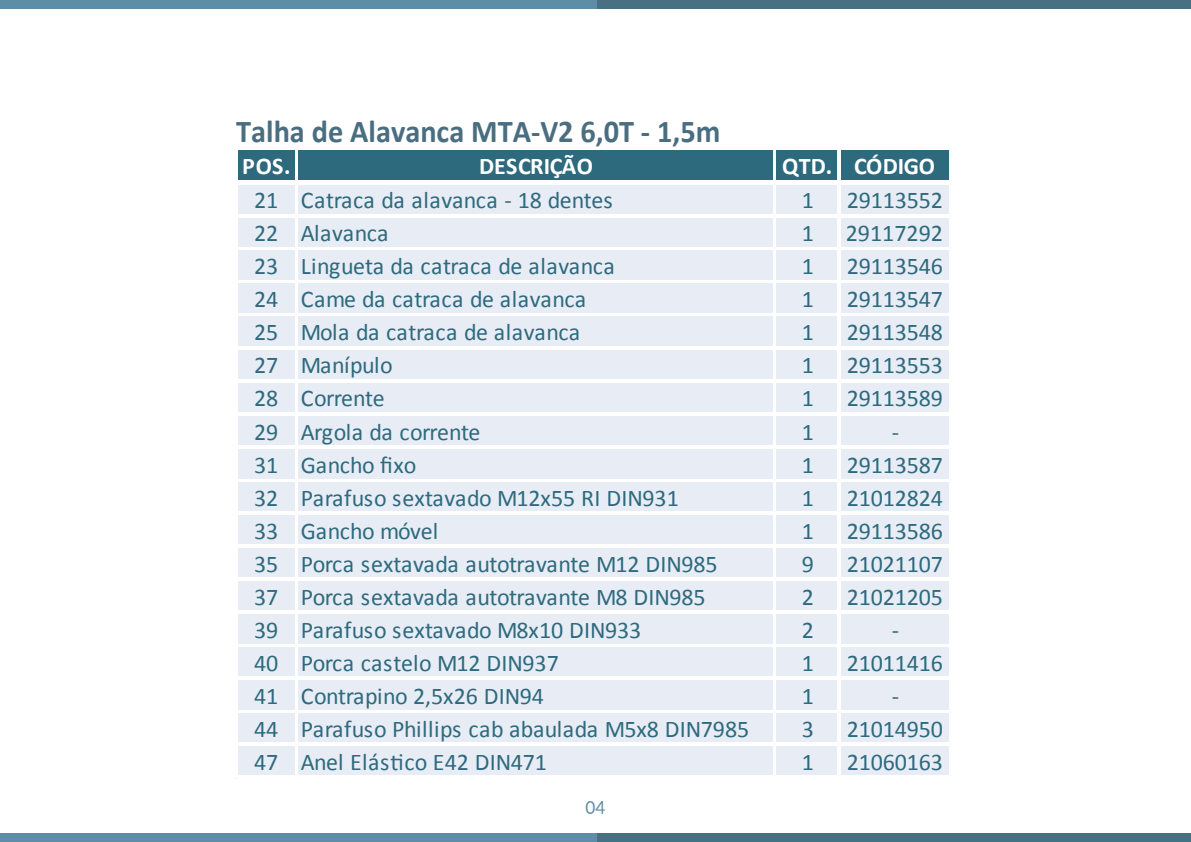
<style>
.page{position:relative;width:1191px;height:842px;background:#fff}
.page>*{position:absolute;margin:0;border:0;box-sizing:border-box;transform-origin:0 0}
.t1{font:700 32px "Calibri";color:#4a6e81;scale:.95 1}
.t2{font:24px "Calibri";letter-spacing:-.005em;color:#2e6a7e}
.t3{font:24px "Calibri";letter-spacing:.015em;color:#2e6a7e}
.t4{font:24px "Calibri";letter-spacing:-.025em;color:#2e6a7e}
.t5{font:700 24px "Calibri";color:#fff}
.t6{font:18px "Lato";color:#5e8ea7;scale:.95 1}
</style>
<div class="page">
<div style="left:594px;top:0;width:597px;height:8px;background:#496f82"></div>
<div style="left:0;top:0;width:596px;height:8px;background:#5e8ea7"></div>
<div style="left:594px;top:834px;width:597px;height:8px;background:#496f82"></div>
<div style="left:0;top:834px;width:596px;height:8px;background:#5e8ea7"></div>
<div style="left:238px;top:150px;width:713px;height:33px;background:#2e6a7e"></div>
<div style="left:238px;top:181px;width:713px;height:598px;background:#e8edf5"></div>
<hr style="left:236px;top:180px;width:715px;height:4px;background:#fff">
<hr style="left:295px;top:148px;width:3px;height:32px;background:#fff">
<hr style="left:773px;top:148px;width:3px;height:32px;background:#fff">
<hr style="left:837px;top:148px;width:3px;height:32px;background:#fff">
<hr style="left:948px;top:148px;width:3px;height:32px;background:#fff">
<hr style="left:295px;top:184px;width:3px;height:595px;background:#fff">
<hr style="left:773px;top:184px;width:3px;height:595px;background:#fff">
<hr style="left:837px;top:184px;width:3px;height:595px;background:#fff">
<hr style="left:948px;top:184px;width:3px;height:595px;background:#fff">
<hr style="left:238px;top:214px;width:713px;height:3px;background:#fff">
<hr style="left:238px;top:247px;width:713px;height:3px;background:#fff">
<hr style="left:238px;top:280px;width:713px;height:3px;background:#fff">
<hr style="left:238px;top:313px;width:713px;height:3px;background:#fff">
<hr style="left:238px;top:346px;width:713px;height:3px;background:#fff">
<hr style="left:238px;top:379px;width:713px;height:3px;background:#fff">
<hr style="left:238px;top:412px;width:713px;height:3px;background:#fff">
<hr style="left:238px;top:445px;width:713px;height:3px;background:#fff">
<hr style="left:238px;top:478px;width:713px;height:3px;background:#fff">
<hr style="left:238px;top:511px;width:713px;height:3px;background:#fff">
<hr style="left:238px;top:544px;width:713px;height:3px;background:#fff">
<hr style="left:238px;top:577px;width:713px;height:3px;background:#fff">
<hr style="left:238px;top:610px;width:713px;height:3px;background:#fff">
<hr style="left:238px;top:643px;width:713px;height:3px;background:#fff">
<hr style="left:238px;top:676px;width:713px;height:3px;background:#fff">
<hr style="left:238px;top:709px;width:713px;height:3px;background:#fff">
<hr style="left:238px;top:742px;width:713px;height:4px;background:#fff">
<hr style="left:238px;top:776px;width:713px;height:3px;background:#fff">
<h1 class="t1" style="left:236px;top:111px;width:511px">Talha de Alavanca MTA-V2 6,0T - 1,5m</h1>
<p class="t5" style="left:242px;top:151px;width:50px">POS.</p>
<p class="t5" style="left:479px;top:151px;width:115px">DESCRIÇÃO</p>
<p class="t5" style="left:782px;top:151px;width:154px">QTD. CÓDIGO</p>
<p class="t2" style="left:254px;top:185px;width:360px">21 Catraca da alavanca - 18 dentes</p>
<p class="t2" style="left:801px;top:185px;width:14px">1</p>
<p class="t2" style="left:846px;top:185px;width:98px">29113552</p>
<p class="t2" style="left:254px;top:218px;width:136px">22 Alavanca</p>
<p class="t2" style="left:801px;top:218px;width:14px">1</p>
<p class="t2" style="left:845px;top:218px;width:99px">29117292</p>
<p class="t3" style="left:254px;top:251px;width:362px">23 Lingueta da catraca de alavanca</p>
<p class="t2" style="left:801px;top:251px;width:14px">1</p>
<p class="t2" style="left:846px;top:251px;width:98px">29113546</p>
<p class="t3" style="left:254px;top:284px;width:334px">24 Came da catraca de alavanca</p>
<p class="t2" style="left:801px;top:284px;width:14px">1</p>
<p class="t2" style="left:846px;top:284px;width:98px">29113547</p>
<p class="t3" style="left:254px;top:317px;width:328px">25 Mola da catraca de alavanca</p>
<p class="t2" style="left:801px;top:317px;width:14px">1</p>
<p class="t2" style="left:846px;top:317px;width:98px">29113548</p>
<p class="t2" style="left:254px;top:350px;width:140px">27 Manípulo</p>
<p class="t2" style="left:801px;top:350px;width:14px">1</p>
<p class="t2" style="left:846px;top:350px;width:98px">29113553</p>
<p class="t4" style="left:254px;top:383px;width:132px">28 Corrente</p>
<p class="t2" style="left:801px;top:383px;width:14px">1</p>
<p class="t2" style="left:846px;top:383px;width:98px">29113589</p>
<p class="t4" style="left:254px;top:416px;width:228px">29 Argola da corrente</p>
<p class="t2" style="left:801px;top:416px;width:14px">1</p>
<p class="t2" style="left:891px;top:416px;width:9px">-</p>
<p class="t2" style="left:254px;top:449px;width:164px">31 Gancho fixo</p>
<p class="t2" style="left:801px;top:449px;width:14px">1</p>
<p class="t2" style="left:846px;top:449px;width:98px">29113587</p>
<p class="t2" style="left:254px;top:482px;width:426px">32 Parafuso sextavado M12x55 RI DIN931</p>
<p class="t2" style="left:801px;top:482px;width:14px">1</p>
<p class="t2" style="left:846px;top:482px;width:98px">21012824</p>
<p class="t2" style="left:254px;top:515px;width:185px">33 Gancho móvel</p>
<p class="t2" style="left:801px;top:515px;width:14px">1</p>
<p class="t2" style="left:846px;top:515px;width:98px">29113586</p>
<p class="t2" style="left:254px;top:548px;width:465px">35 Porca sextavada autotravante M12 DIN985</p>
<p class="t2" style="left:801px;top:548px;width:14px">9</p>
<p class="t2" style="left:846px;top:548px;width:98px">21021107</p>
<p class="t2" style="left:254px;top:581px;width:453px">37 Porca sextavada autotravante M8 DIN985</p>
<p class="t2" style="left:801px;top:581px;width:14px">2</p>
<p class="t2" style="left:846px;top:581px;width:98px">21021205</p>
<p class="t2" style="left:254px;top:614px;width:388px">39 Parafuso sextavado M8x10 DIN933</p>
<p class="t2" style="left:801px;top:614px;width:14px">2</p>
<p class="t2" style="left:891px;top:614px;width:9px">-</p>
<p class="t2" style="left:254px;top:647px;width:306px">40 Porca castelo M12 DIN937</p>
<p class="t2" style="left:801px;top:647px;width:14px">1</p>
<p class="t2" style="left:846px;top:647px;width:98px">21011416</p>
<p class="t2" style="left:254px;top:680px;width:291px">41 Contrapino 2,5x26 DIN94</p>
<p class="t2" style="left:801px;top:680px;width:14px">1</p>
<p class="t2" style="left:891px;top:680px;width:9px">-</p>
<p class="t2" style="left:254px;top:713px;width:496px">44 Parafuso Phillips cab abaulada M5x8 DIN7985</p>
<p class="t2" style="left:801px;top:713px;width:14px">3</p>
<p class="t2" style="left:846px;top:713px;width:98px">21014950</p>
<p class="t2" style="left:254px;top:746px;width:294px">47 Anel Elástico E42 DIN471</p>
<p class="t2" style="left:801px;top:746px;width:14px">1</p>
<p class="t2" style="left:846px;top:746px;width:98px">21060163</p>
<p class="t6" style="left:585px;top:795px;width:22px">04</p>
</div>
